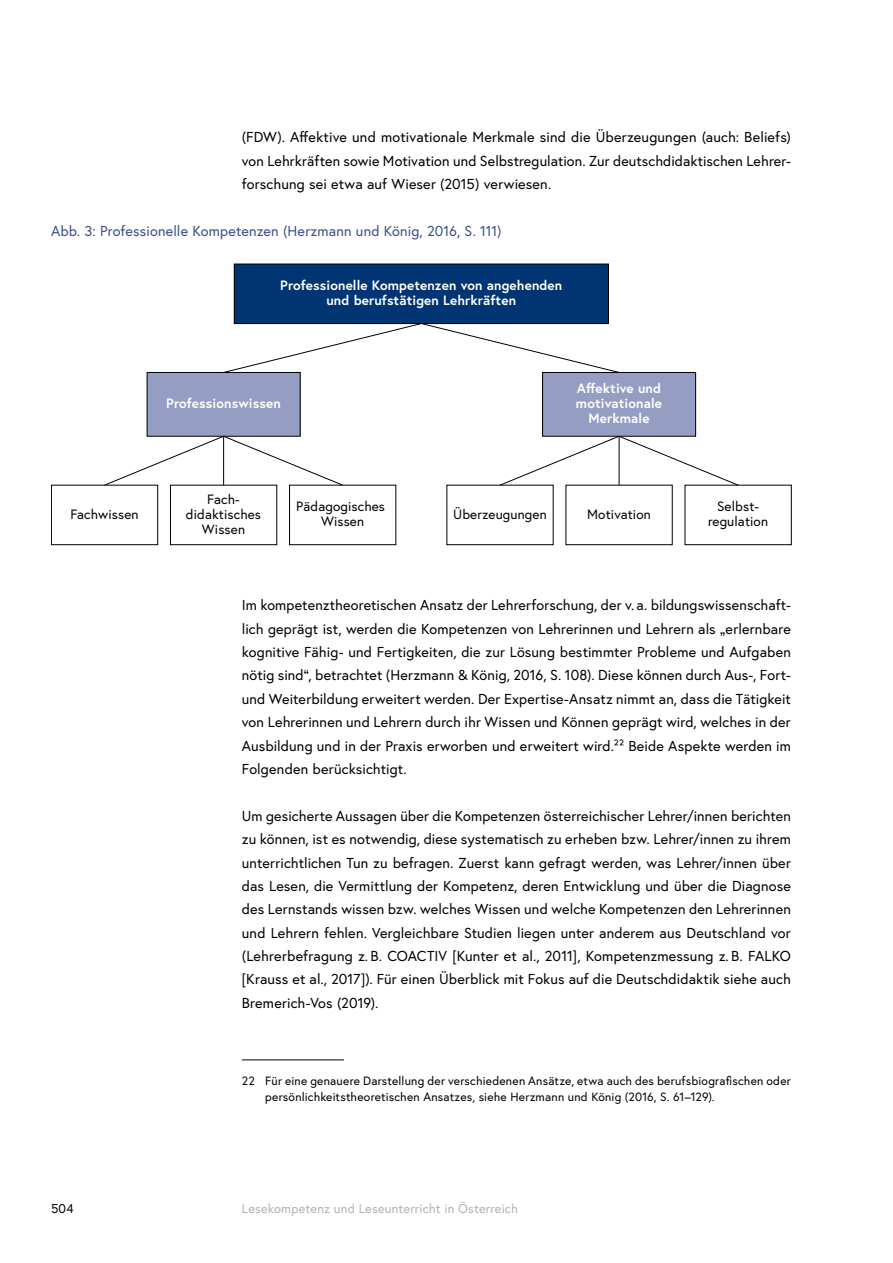
<style>
.page{position:relative;width:893px;height:1263px;background:#fff}
.page>*{position:absolute;margin:0;border:0;box-sizing:border-box;transform-origin:0 0}
.p_Abstand_danach{font:14.4px/23.4px "Europa Austria";letter-spacing:.01em;color:#000;text-align:justify}
.id9359{font:14.4px "Europa Austria";letter-spacing:.01em;color:#384f8a}
.t1{font:700 13.5px/15px "Europa Austria";letter-spacing:.01em;color:#fff;text-align:center}
.t2{font:13.5px/15px "Europa Austria";letter-spacing:.01em;color:#000;text-align:center}
.t3{font:12.75px "Europa Austria";letter-spacing:.015em;color:#b1b2b3}
.t4{font:12.75px "Europa Austria";color:#000}
.p_Abstand_danach-2{font:12px/16.5px "Europa Austria";letter-spacing:.015em;color:#000}
</style>
<div class="page">
<hr style="left:242px;top:1059px;width:102px;height:1px;background:#000">
<div style="left:234px;top:264px;width:374px;height:60px;background:#003472"></div>
<div style="left:234px;top:264px;width:375px;height:60px;border:1px solid #000"></div>
<div style="left:147px;top:372px;width:153px;height:64px;background:#959dc3"></div>
<div style="left:147px;top:372px;width:154px;height:65px;border:1px solid #000"></div>
<div style="left:543px;top:372px;width:153px;height:64px;background:#959dc3"></div>
<div style="left:542px;top:372px;width:154px;height:65px;border:1px solid #000"></div>
<div style="left:51px;top:485px;width:107px;height:60px;border:1px solid #000"></div>
<div style="left:170px;top:485px;width:107px;height:60px;border:1px solid #000"></div>
<div style="left:289px;top:485px;width:107px;height:60px;border:1px solid #000"></div>
<div style="left:446px;top:485px;width:108px;height:60px;border:1px solid #000"></div>
<div style="left:566px;top:485px;width:107px;height:60px;border:1px solid #000"></div>
<div style="left:685px;top:485px;width:107px;height:60px;border:1px solid #000"></div>
<svg style="left:223px;top:323px;width:397px;height:50px"></svg>
<svg style="left:104px;top:435px;width:240px;height:51px"></svg>
<hr style="left:223px;top:436px;width:1px;height:49px;background:#000">
<svg style="left:499px;top:435px;width:240px;height:51px"></svg>
<hr style="left:619px;top:436px;width:1px;height:49px;background:#000">
<p class="p_Abstand_danach" style="left:242px;top:125px;width:551px">(FDW). Affektive und motivationale Merkmale sind die Überzeugungen (auch: Beliefs) von Lehrkräften sowie Motivation und Selbstregulation. Zur deutschdidaktischen Lehrer&shy;forschung sei etwa auf Wieser (2015) verwiesen.</p>
<p class="id9359" style="left:51px;top:222px;width:452px">Abb. 3: Professionelle Kompetenzen (Herzmann und König, 2016, S. 111)</p>
<p class="t1" style="left:280px;top:278px;width:284px">Professionelle Kompetenzen von angehenden und berufstätigen Lehrkräften</p>
<p class="t2" style="left:70px;top:506px;width:70px">Fachwissen</p>
<p class="t1" style="left:166px;top:396px;width:116px">Professionswissen</p>
<p class="t1" style="left:576px;top:381px;width:88px">Affektive und motivationale<br>Merkmale</p>
<p class="t2" style="left:186px;top:491px;width:77px">Fach&shy;didaktisches<br>Wissen</p>
<p class="t2" style="left:296px;top:499px;width:90px">Pädagogisches<br>Wissen</p>
<p class="t2" style="left:453px;top:506px;width:95px">Überzeugungen</p>
<p class="t2" style="left:587px;top:506px;width:65px">Motivation</p>
<p class="t2" style="left:708px;top:499px;width:62px">Selbst&shy;regulation</p>
<p class="p_Abstand_danach" style="left:242px;top:593px;width:551px">Im kompetenztheoretischen Ansatz der Lehrerforschung, der v. a. bildungswissenschaft&shy;lich geprägt ist, werden die Kompetenzen von Lehrerinnen und Lehrern als „erlernbare kognitive Fähig- und Fertigkeiten, die zur Lösung bestimmter Probleme und Aufgaben nötig sind“, betrachtet (Herzmann &amp; König, 2016, S. 108). Diese können durch Aus-, Fort&shy;und Weiterbildung erweitert werden. Der Expertise-Ansatz nimmt an, dass die Tätigkeit von Lehrerinnen und Lehrern durch ihr Wissen und Können geprägt wird, welches in der Ausbildung und in der Praxis erworben und erweitert wird.22 Beide Aspekte werden im Folgenden berücksichtigt.</p>
<p class="p_Abstand_danach" style="left:242px;top:804px;width:551px">Um gesicherte Aussagen über die Kompetenzen österreichischer Lehrer/innen berichten zu können, ist es notwendig, diese systematisch zu erheben bzw. Lehrer/innen zu ihrem unterrichtlichen Tun zu befragen. Zuerst kann gefragt werden, was Lehrer/innen über das Lesen, die Vermittlung der Kompetenz, deren Entwicklung und über die Diagnose des Lernstands wissen bzw. welches Wissen und welche Kompetenzen den Lehrerinnen und Lehrern fehlen. Vergleichbare Studien liegen unter anderem aus Deutschland vor (Lehrerbefragung z. B. COACTIV [Kunter et al., 2011], Kompetenzmessung z. B. FALKO [Krauss et al., 2017]). Für einen Überblick mit Fokus auf die Deutschdidaktik siehe auch Bremerich-Vos (2019).</p>
<p class="p_Abstand_danach-2" style="left:265px;top:1072px;width:527px;text-indent:-23px">22 Für eine genauere Darstellung der verschiedenen Ansätze, etwa auch des berufsbiografischen oder persönlichkeitstheoretischen Ansatzes, siehe Herzmann und König (2016, S. 61–129).</p>
<p class="t4" style="left:51px;top:1200px;width:21px">504</p>
<p class="t3" style="left:242px;top:1200px;width:278px">Lesekompetenz und Leseunterricht in Österreich</p>
</div>
